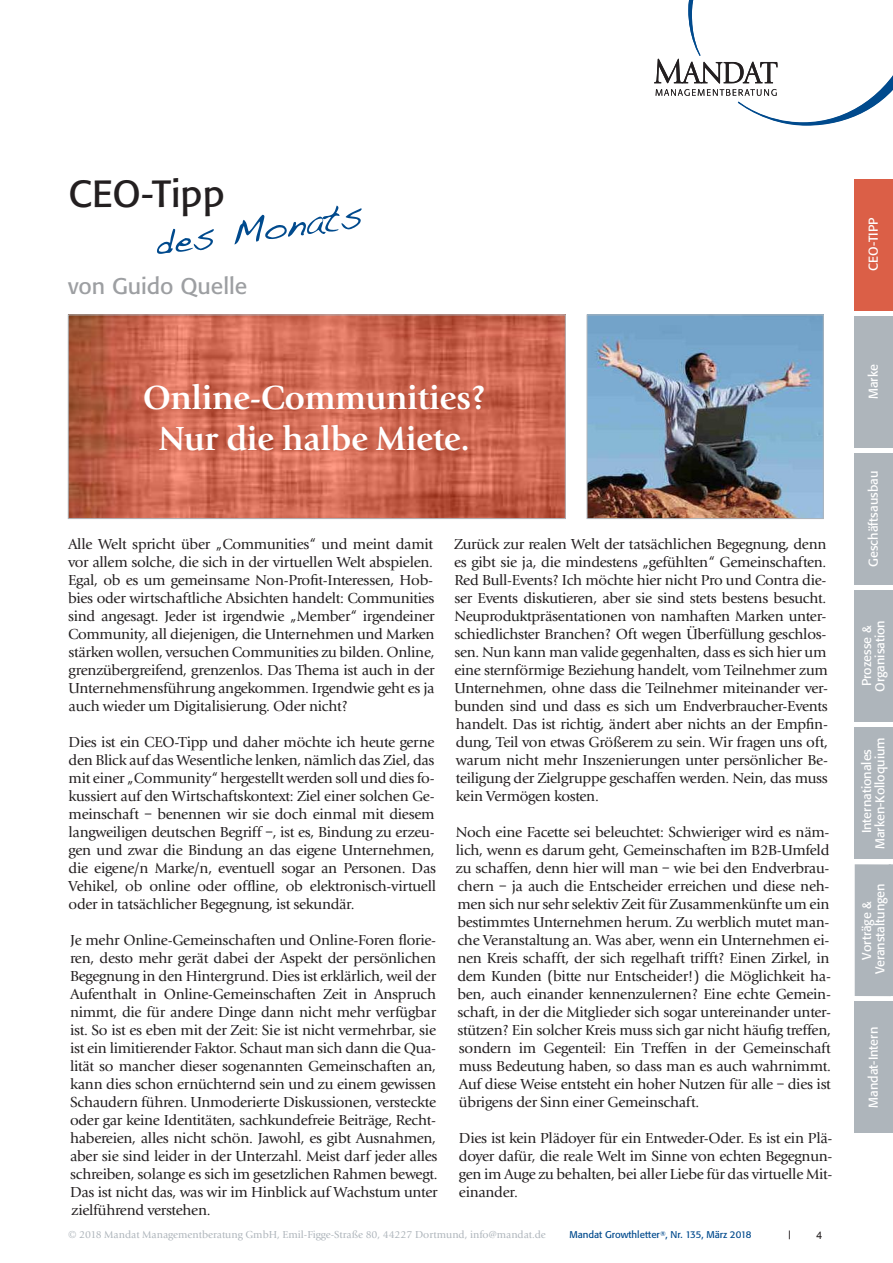
<style>
.page{position:relative;width:893px;height:1263px;background:#fff}
.page>*{position:absolute;margin:0;border:0;box-sizing:border-box;transform-origin:0 0}
.t1{font:37.5px "Formata BQ";color:#231f20}
.t2{font:700 34.5px/41.4px "Giovanni EF";letter-spacing:-.01em;color:#fff;text-align:center}
.t3{font:22.5px "Formata BQ";color:#9d9fa2}
.t4{font:15px/18px "Giovanni EF";letter-spacing:-.02em;color:#231f20;text-align:justify}
.t5{font:13.5px "Arial";color:#231f20}
.t6{font:12.75px/13.5px "Formata BQ";color:#fff;text-align:center}
.t7{font:10.5px "Giovanni EF";color:#aeb5bb}
.t8{font:10.5px "Arial";color:#231f20}
.t9{font:9.75px "Formata BQ";color:#004a8d}
.t10{font:6.75px "Formata BQ";color:#004a8d}
</style>
<div class="page">
<svg style="left:157px;top:206px;width:205px;height:48px"></svg>
<hr style="left:889px;top:316px;width:4px;height:132px;background:#aeb5bb">
<hr style="left:889px;top:179px;width:4px;height:131px;background:#db5f47">
<hr style="left:889px;top:453px;width:4px;height:132px;background:#aeb5bb">
<hr style="left:889px;top:590px;width:4px;height:132px;background:#aeb5bb">
<hr style="left:889px;top:864px;width:4px;height:132px;background:#aeb5bb">
<hr style="left:889px;top:727px;width:4px;height:132px;background:#aeb5bb">
<hr style="left:889px;top:1001px;width:4px;height:132px;background:#aeb5bb">
<div style="left:855px;top:316px;width:36px;height:132px;background:#aeb5bb"></div>
<div style="left:855px;top:453px;width:36px;height:132px;background:#aeb5bb"></div>
<div style="left:855px;top:590px;width:36px;height:132px;background:#aeb5bb"></div>
<div style="left:855px;top:864px;width:36px;height:132px;background:#aeb5bb"></div>
<div style="left:855px;top:727px;width:36px;height:132px;background:#aeb5bb"></div>
<div style="left:855px;top:1001px;width:36px;height:132px;background:#aeb5bb"></div>
<div style="left:855px;top:179px;width:36px;height:131px;background:#db5f47"></div>
<svg style="left:654px;top:0;width:239px;height:126px"></svg>
<img style="left:70px;top:317px;width:494px;height:200px">
<div style="left:68px;top:315px;width:498px;height:204px;border:1px solid #aeb5bb"></div>
<img style="left:589px;top:317px;width:232px;height:200px">
<div style="left:587px;top:315px;width:236px;height:204px;border:1px solid #aeb5bb"></div>
<h1 class="t1" style="left:68px;top:171px;width:158px">CEO-Tipp</h1>
<h3 class="t3" style="left:68px;top:272px;width:181px">von Guido Quelle</h3>
<h2 class="t2" style="left:143px;top:377px;width:345px">Online-Communities?<br>Nur die halbe Miete.</h2>
<p class="t4" style="left:68px;top:535px;width:368px">Alle Welt spricht über „Communities“ und meint damit vor allem solche, die sich in der virtuellen Welt abspielen.<br>Egal, ob es um gemeinsame Non-Profit-Interessen, Hob&shy;bies oder wirtschaftliche Absichten handelt: Communities sind angesagt. Jeder ist irgendwie „Member“ irgendeiner Community, all diejenigen, die Unternehmen und Marken stärken wollen, versuchen Communities zu bilden. Online, grenzübergreifend, grenzenlos. Das Thema ist auch in der Unternehmensführung angekommen. Irgendwie geht es ja auch wieder um Digitalisierung. Oder nicht?</p>
<p class="t4" style="left:69px;top:733px;width:369px">Dies ist ein CEO-Tipp und daher möchte ich heute gerne den Blick auf das Wesentliche lenken, nämlich das Ziel, das mit einer „Community“ hergestellt werden soll und dies fo&shy;kussiert auf den Wirtschaftskontext: Ziel einer solchen Ge&shy;meinschaft – benennen wir sie doch einmal mit diesem langweiligen deutschen Begriff –, ist es, Bindung zu erzeu&shy;gen und zwar die Bindung an das eigene Unternehmen, die eigene/n Marke/n, eventuell sogar an Personen. Das Vehikel, ob online oder offline, ob elektronisch-virtuell oder in tatsächlicher Begegnung, ist sekundär.</p>
<p class="t4" style="left:70px;top:931px;width:369px">Je mehr Online-Gemeinschaften und Online-Foren florie&shy;ren, desto mehr gerät dabei der Aspekt der persönlichen Begegnung in den Hintergrund. Dies ist erklärlich, weil der Aufenthalt in Online-Gemeinschaften Zeit in Anspruch nimmt, die für andere Dinge dann nicht mehr verfügbar ist. So ist es eben mit der Zeit: Sie ist nicht vermehrbar, sie ist ein limitierender Faktor. Schaut man sich dann die Qua&shy;lität so mancher dieser sogenannten Gemeinschaften an, kann dies schon ernüchternd sein und zu einem gewissen Schaudern führen. Unmoderierte Diskussionen, versteckte oder gar keine Identitäten, sachkundefreie Beiträge, Recht&shy;habereien, alles nicht schön. Jawohl, es gibt Ausnahmen, aber sie sind leider in der Unterzahl. Meist darf jeder alles schreiben, solange es sich im gesetzlichen Rahmen bewegt.<br>Das ist nicht das, was wir im Hinblick auf Wachstum unter zielführend verstehen.</p>
<p class="t4" style="left:454px;top:535px;width:375px">Zurück zur realen Welt der tatsächlichen Begegnung, denn es gibt sie ja, die mindestens „gefühlten“ Gemeinschaften.<br>Red Bull-Events? Ich möchte hier nicht Pro und Contra die&shy;ser Events diskutieren, aber sie sind stets bestens besucht.<br>Neuproduktpräsentationen von namhaften Marken unter&shy;schiedlichster Branchen? Oft wegen Überfüllung geschlos&shy;sen. Nun kann man valide gegenhalten, dass es sich hier um eine sternförmige Beziehung handelt, vom Teilnehmer zum Unternehmen, ohne dass die Teilnehmer miteinander ver&shy;bunden sind und dass es sich um Endverbraucher-Events handelt. Das ist richtig, ändert aber nichts an der Empfin&shy;dung, Teil von etwas Größerem zu sein. Wir fragen uns oft, warum nicht mehr Inszenierungen unter persönlicher Be&shy;teiligung der Zielgruppe geschaffen werden. Nein, das muss kein Vermögen kosten.</p>
<p class="t4" style="left:456px;top:823px;width:377px">Noch eine Facette sei beleuchtet: Schwieriger wird es näm&shy;lich, wenn es darum geht, Gemeinschaften im B2B-Umfeld zu schaffen, denn hier will man – wie bei den Endverbrau&shy;chern – ja auch die Entscheider erreichen und diese neh&shy;men sich nur sehr selektiv Zeit für Zusammenkünfte um ein bestimmtes Unternehmen herum. Zu werblich mutet man&shy;che Veranstaltung an. Was aber, wenn ein Unternehmen ei&shy;nen Kreis schafft, der sich regelhaft trifft? Einen Zirkel, in dem Kunden (bitte nur Entscheider!) die Möglichkeit ha&shy;ben, auch einander kennenzulernen? Eine echte Gemein&shy;schaft, in der die Mitglieder sich sogar untereinander unter&shy;stützen? Ein solcher Kreis muss sich gar nicht häufig treffen, sondern im Gegenteil: Ein Treffen in der Gemeinschaft muss Bedeutung haben, so dass man es auch wahrnimmt.<br>Auf diese Weise entsteht ein hoher Nutzen für alle – dies ist übrigens der Sinn einer Gemeinschaft.</p>
<p class="t4" style="left:459px;top:1129px;width:375px">Dies ist kein Plädoyer für ein Entweder-Oder. Es ist ein Plä&shy;doyer dafür, die reale Welt im Sinne von echten Begegnun&shy;gen im Auge zu behalten, bei aller Liebe für das virtuelle Mit&shy;einander.</p>
<p class="t7" style="left:68px;top:1228px;width:479px">© 2018 Mandat Managementberatung GmbH, Emil-Figge-Straße 80, 44227 Dortmund, info@mandat.de</p>
<p class="t9" style="left:569px;top:1229px;width:183px">Mandat Growthletter , Nr. 135, März 2018</p>
<p class="t5" style="left:788px;top:1225px;width:5px">׀</p>
<p class="t8" style="left:816px;top:1228px;width:7px">4</p>
<p class="t10" style="left:660px;top:1229px;width:7px">R</p>
<p class="t6" style="left:866px;top:270px;width:54px;rotate:-90deg">CEO-TIPP</p>
<p class="t6" style="left:866px;top:399px;width:36px;rotate:-90deg">Marke</p>
<p class="t6" style="left:866px;top:567px;width:97px;rotate:-90deg">Geschäftsausbau</p>
<p class="t6" style="left:860px;top:692px;width:73px;rotate:-90deg">Prozesse &amp;<br>Organisation</p>
<p class="t6" style="left:860px;top:849px;width:113px;rotate:-90deg">Internationales<br>Marken-Kolloquium</p>
<p class="t6" style="left:860px;top:974px;width:93px;rotate:-90deg">Vorträge &amp;<br>Veranstaltungen</p>
<p class="t6" style="left:866px;top:1108px;width:82px;rotate:-90deg">Mandat-Intern</p>
</div>
